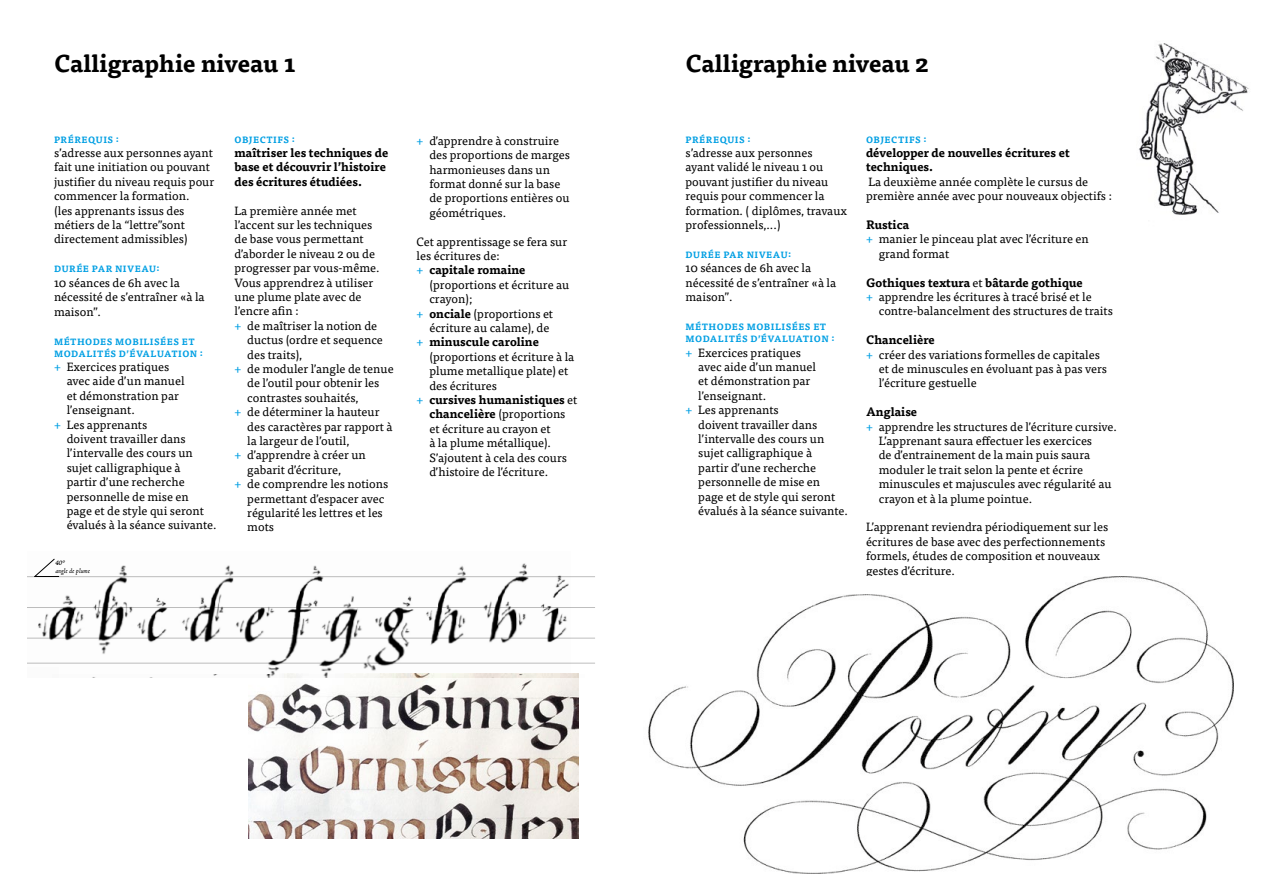
<style>
.page{position:relative;width:1263px;height:893px;background:#fff}
.page>*{position:absolute;margin:0;border:0;box-sizing:border-box;transform-origin:0 0}
.t1{font:700 24px "Tisa Pro";color:#000}
.t2{font:12px/14.4px "Tisa Pro";color:#000}
.t3{font:700 12px/14.4px "Tisa Pro";color:#000}
.t4{font:700 9px/12px "Tisa Pro";letter-spacing:.05em;color:#009fe3}
.t5{font:italic 6.9px/8.2px "Francesco";color:#000}
.s1{color:#009fe3}
.s2{font-weight:700}
.s3{font-weight:400;color:#009fe3}
.s4{font-weight:400}
</style>
<div class="page">
<img style="left:248px;top:674px;width:330px;height:165px">
<img style="left:648px;top:577px;width:585px;height:297px">
<hr style="left:27px;top:638px;width:568px;height:1px;background:#bebebe">
<hr style="left:27px;top:607px;width:568px;height:1px;background:#bebebe">
<hr style="left:27px;top:576px;width:568px;height:1px;background:#bebebe">
<hr style="left:27px;top:663px;width:568px;height:1px;background:#bebebe">
<img style="left:571px;top:675px;width:8px;height:3px">
<img style="left:27px;top:563px;width:544px;height:115px">
<svg style="left:34px;top:558px;width:25px;height:19px"></svg>
<img style="left:1139px;top:43px;width:110px;height:172px">
<h1 class="t1" style="left:54px;top:43px;width:243px">Calligraphie niveau 1</h1>
<h1 class="t1" style="left:685px;top:43px;width:245px">Calligraphie niveau 2</h1>
<p class="t4" style="left:54px;top:133px;width:66px">PRÉREQUIS :</p>
<p class="t2" style="left:54px;top:145px;width:162px">s’adresse aux personnes ayant fait une initiation ou pouvant justifier du niveau requis pour commencer la formation.<br>(les apprenants issus des métiers de la “lettre”sont directement admissibles)</p>
<p class="t4" style="left:54px;top:263px;width:107px">DURÉE PAR NIVEAU:</p>
<p class="t2" style="left:54px;top:275px;width:152px">10 séances de 6h avec la nécessité de s’entraîner «à la maison”.</p>
<p class="t4" style="left:54px;top:335px;width:150px">MÉTHODES MOBILISÉES ET<br>MODALITÉS D’ÉVALUATION :</p>
<p class="t2" style="left:54px;top:359px;width:117px"><span class="s1">+</span> Exercices pratiques</p>
<p class="t2" style="left:67px;top:373px;width:119px">avec aide d’un manuel</p>
<p class="t2" style="left:67px;top:388px;width:114px">et démonstration par</p>
<p class="t2" style="left:67px;top:402px;width:70px">l’enseignant.</p>
<p class="t2" style="left:54px;top:417px;width:95px"><span class="s1">+</span> Les apprenants</p>
<p class="t2" style="left:67px;top:431px;width:120px">doivent travailler dans</p>
<p class="t2" style="left:67px;top:445px;width:127px">l’intervalle des cours un</p>
<p class="t2" style="left:67px;top:460px;width:115px">sujet calligraphique à</p>
<p class="t2" style="left:67px;top:474px;width:119px">partir d’une recherche</p>
<p class="t2" style="left:67px;top:489px;width:123px">personnelle de mise en</p>
<p class="t2" style="left:67px;top:503px;width:139px">page et de style qui seront</p>
<p class="t2" style="left:67px;top:517px;width:151px">évalués à la séance suivante.</p>
<p class="t5" style="left:55px;top:558px;width:36px">40°<br>angle de plume</p>
<p class="t4" style="left:235px;top:133px;width:62px">OBJECTIFS :</p>
<p class="t3" style="left:234px;top:145px;width:155px">maîtriser les techniques de base et découvrir l’histoire des écritures étudiées.</p>
<p class="t2" style="left:234px;top:203px;width:124px">La première année met</p>
<p class="t2" style="left:234px;top:217px;width:139px">l’accent sur les techniques</p>
<p class="t2" style="left:234px;top:231px;width:131px">de base vous permettant</p>
<p class="t2" style="left:234px;top:246px;width:142px">d’aborder le niveau 2 ou de</p>
<p class="t2" style="left:234px;top:260px;width:147px">progresser par vous-même.</p>
<p class="t2" style="left:234px;top:275px;width:140px">Vous apprendrez à utiliser</p>
<p class="t2" style="left:234px;top:289px;width:129px">une plume plate avec de</p>
<p class="t2" style="left:234px;top:303px;width:66px">l’encre afin :</p>
<p class="t2" style="left:234px;top:318px;width:144px"><span class="s1">+</span> de maîtriser la notion de</p>
<p class="t2" style="left:247px;top:332px;width:137px">ductus (ordre et sequence</p>
<p class="t2" style="left:247px;top:347px;width:56px">des traits),</p>
<p class="t2" style="left:234px;top:361px;width:161px"><span class="s1">+</span> de moduler l’angle de tenue</p>
<p class="t2" style="left:247px;top:375px;width:134px">de l’outil pour obtenir les</p>
<p class="t2" style="left:247px;top:390px;width:113px">contrastes souhaités,</p>
<p class="t2" style="left:234px;top:404px;width:147px"><span class="s1">+</span> de déterminer la hauteur</p>
<p class="t2" style="left:247px;top:419px;width:147px">des caractères par rapport à</p>
<p class="t2" style="left:247px;top:433px;width:104px">la largeur de l’outil,</p>
<p class="t2" style="left:234px;top:447px;width:133px"><span class="s1">+</span> d’apprendre à créer un</p>
<p class="t2" style="left:247px;top:462px;width:95px">gabarit d’écriture,</p>
<p class="t2" style="left:234px;top:476px;width:155px"><span class="s1">+</span> de comprendre les notions</p>
<p class="t2" style="left:247px;top:491px;width:139px">permettant d’espacer avec</p>
<p class="t2" style="left:247px;top:505px;width:137px">régularité les lettres et les</p>
<p class="t2" style="left:247px;top:519px;width:28px">mots</p>
<p class="t2" style="left:429px;top:133px;width:142px;text-indent:-13px"><span class="s1">+</span> d’apprendre à construire des proportions de marges harmonieuses dans un format donné sur la base de proportions entières ou géométriques.</p>
<p class="t2" style="left:417px;top:233px;width:152px">Cet apprentissage se fera sur les écritures de:<br><span class="s1">+</span> <span class="s2">capitale romaine</span></p>
<p class="t2" style="left:429px;top:277px;width:142px">(proportions et écriture au</p>
<p class="t2" style="left:429px;top:291px;width:45px">crayon);</p>
<p class="t2" style="left:417px;top:305px;width:138px"><span class="s1">+</span> <span class="s2">onciale</span> (proportions et</p>
<p class="t2" style="left:429px;top:320px;width:122px">écriture au calame), de</p>
<p class="t3" style="left:417px;top:334px;width:124px"><span class="s3">+</span> minuscule caroline</p>
<p class="t2" style="left:429px;top:349px;width:146px">(proportions et écriture à la</p>
<p class="t2" style="left:429px;top:363px;width:141px">plume metallique plate) et</p>
<p class="t2" style="left:429px;top:377px;width:69px">des écritures</p>
<p class="t3" style="left:417px;top:392px;width:162px"><span class="s3">+</span> cursives humanistiques <span class="s4">et</span></p>
<p class="t2" style="left:429px;top:406px;width:138px"><span class="s2">chancelière</span> (proportions</p>
<p class="t2" style="left:429px;top:421px;width:123px">et écriture au crayon et</p>
<p class="t2" style="left:429px;top:435px;width:123px">à la plume métallique).</p>
<p class="t2" style="left:429px;top:449px;width:139px">S’ajoutent à cela des cours</p>
<p class="t2" style="left:429px;top:464px;width:120px">d’histoire de l’écriture.</p>
<p class="t4" style="left:685px;top:133px;width:66px">PRÉREQUIS :</p>
<p class="t2" style="left:685px;top:145px;width:163px">s’adresse aux personnes<br>ayant validé le niveau 1 ou pouvant justifier du niveau requis pour commencer la formation. ( diplômes, travaux professionnels,...)</p>
<p class="t4" style="left:685px;top:248px;width:107px">DURÉE PAR NIVEAU:</p>
<p class="t2" style="left:685px;top:260px;width:152px">10 séances de 6h avec la nécessité de s’entraîner «à la maison”.</p>
<p class="t4" style="left:685px;top:321px;width:150px">MÉTHODES MOBILISÉES ET<br>MODALITÉS D’ÉVALUATION :</p>
<p class="t2" style="left:685px;top:345px;width:117px"><span class="s1">+</span> Exercices pratiques</p>
<p class="t2" style="left:698px;top:359px;width:119px">avec aide d’un manuel</p>
<p class="t2" style="left:698px;top:373px;width:114px">et démonstration par</p>
<p class="t2" style="left:698px;top:388px;width:70px">l’enseignant.</p>
<p class="t2" style="left:685px;top:402px;width:95px"><span class="s1">+</span> Les apprenants</p>
<p class="t2" style="left:698px;top:417px;width:120px">doivent travailler dans</p>
<p class="t2" style="left:698px;top:431px;width:127px">l’intervalle des cours un</p>
<p class="t2" style="left:698px;top:445px;width:115px">sujet calligraphique à</p>
<p class="t2" style="left:698px;top:460px;width:119px">partir d’une recherche</p>
<p class="t2" style="left:698px;top:474px;width:123px">personnelle de mise en</p>
<p class="t2" style="left:698px;top:489px;width:139px">page et de style qui seront</p>
<p class="t2" style="left:698px;top:503px;width:151px">évalués à la séance suivante.</p>
<p class="t4" style="left:866px;top:133px;width:62px">OBJECTIFS :</p>
<p class="t3" style="left:866px;top:145px;width:205px">développer de nouvelles écritures et techniques.</p>
<p class="t2" style="left:866px;top:174px;width:247px">La deuxième année complète le cursus de première année avec pour nouveaux objectifs :</p>
<p class="t3" style="left:866px;top:217px;width:45px">Rustica</p>
<p class="t2" style="left:866px;top:231px;width:224px"><span class="s1">+</span> manier le pinceau plat avec l’écriture en</p>
<p class="t2" style="left:879px;top:246px;width:72px">grand format</p>
<p class="t3" style="left:866px;top:274px;width:218px">Gothiques textura <span class="s4">et</span> bâtarde gothique</p>
<p class="t2" style="left:866px;top:289px;width:227px"><span class="s1">+</span> apprendre les écritures à tracé brisé et le</p>
<p class="t2" style="left:879px;top:303px;width:236px">contre-balancelment des structures de traits</p>
<p class="t3" style="left:866px;top:332px;width:70px">Chancelière</p>
<p class="t2" style="left:866px;top:347px;width:235px"><span class="s1">+</span> créer des variations formelles de capitales</p>
<p class="t2" style="left:879px;top:361px;width:230px">et de minuscules en évoluant pas à pas vers</p>
<p class="t2" style="left:879px;top:375px;width:99px">l’écriture gestuelle</p>
<p class="t3" style="left:866px;top:404px;width:53px">Anglaise</p>
<p class="t2" style="left:866px;top:419px;width:252px"><span class="s1">+</span> apprendre les structures de l’écriture cursive.</p>
<p class="t2" style="left:879px;top:433px;width:215px">L’apprenant saura effectuer les exercices</p>
<p class="t2" style="left:879px;top:447px;width:213px">de d’entrainement de la main puis saura</p>
<p class="t2" style="left:879px;top:462px;width:206px">moduler le trait selon la pente et écrire</p>
<p class="t2" style="left:879px;top:476px;width:234px">minuscules et majuscules avec régularité au</p>
<p class="t2" style="left:879px;top:491px;width:155px">crayon et à la plume pointue.</p>
<p class="t2" style="left:866px;top:519px;width:244px">L’apprenant reviendra périodiquement sur les écritures de base avec des perfectionnements formels, études de composition et nouveaux gestes d’écriture.</p>
</div>
